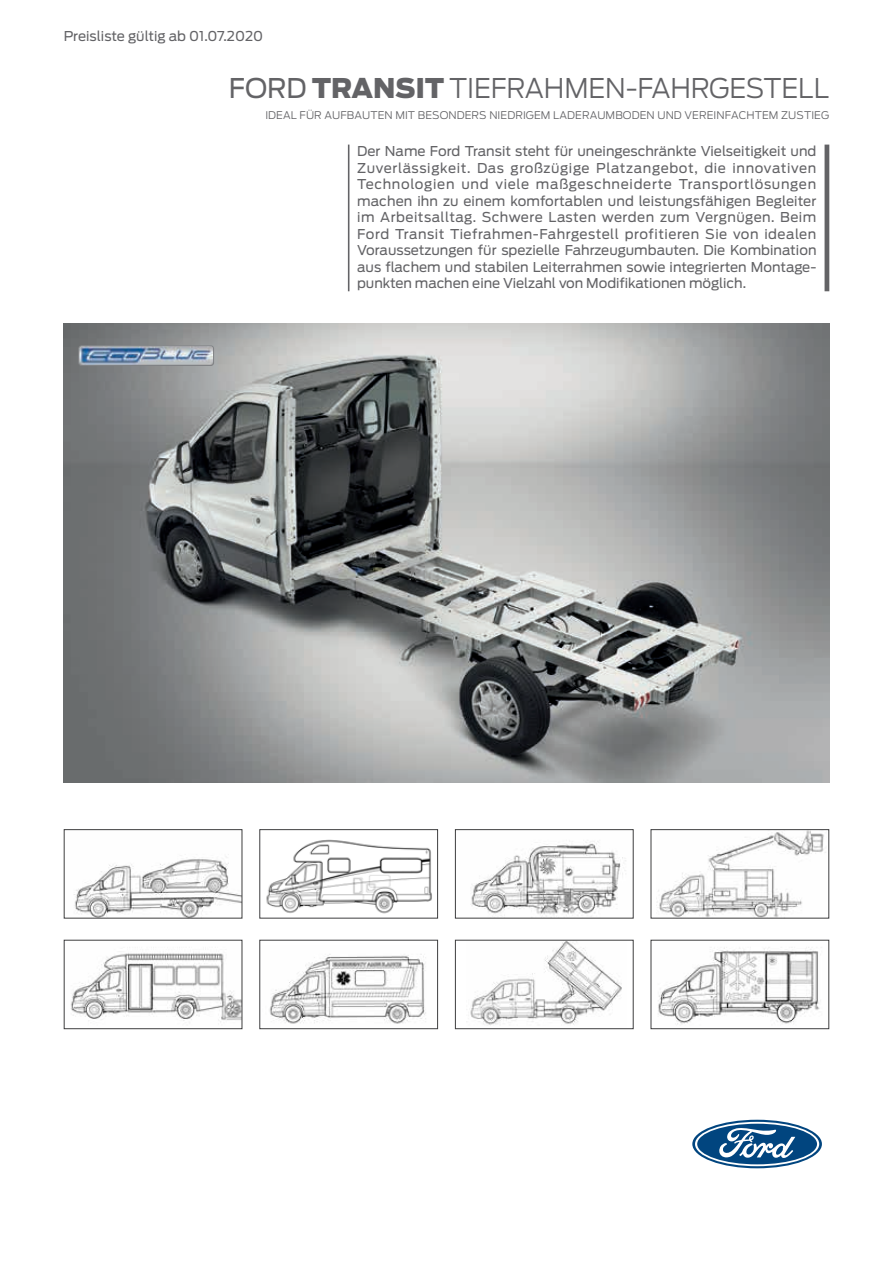
<style>
.page{position:relative;width:893px;height:1263px;background:#fff}
.page>*{position:absolute;margin:0;border:0;box-sizing:border-box;transform-origin:0 0}
.t1{font:300 27px "Ford Antenna";letter-spacing:-.005em;color:#636366}
.t2{font:13.5px/16.5px "Ford Antenna";letter-spacing:-.005em;color:#636366;text-align:justify}
.t3{font:300 10.5px "Ford Antenna";letter-spacing:.01em;color:#636366}
.s1{font-weight:400}
.s2{font-weight:900}
</style>
<div class="page">
<img style="left:64px;top:323px;width:765px;height:459px">
<hr style="left:348px;top:145px;width:1px;height:146px;background:#636366">
<div style="left:824px;top:145px;width:5px;height:146px;background:#636366"></div>
<svg style="left:692px;top:1120px;width:130px;height:48px"></svg>
<svg style="left:695px;top:1122px;width:124px;height:44px"></svg>
<img style="left:79px;top:346px;width:135px;height:18px">
<div style="left:79px;top:346px;width:135px;height:20px;border:1px solid #808285;border-radius:3px"></div>
<img style="left:269px;top:954px;width:157px;height:70px">
<div style="left:259px;top:940px;width:179px;height:89px;border:1px solid #3e3e3f"></div>
<img style="left:656px;top:831px;width:170px;height:85px">
<div style="left:651px;top:829px;width:178px;height:89px;border:1px solid #3e3e3f"></div>
<img style="left:266px;top:839px;width:166px;height:75px">
<div style="left:259px;top:829px;width:179px;height:89px;border:1px solid #3e3e3f"></div>
<img style="left:658px;top:947px;width:162px;height:78px">
<div style="left:651px;top:940px;width:178px;height:89px;border:1px solid #3e3e3f"></div>
<img style="left:470px;top:841px;width:156px;height:75px">
<div style="left:455px;top:829px;width:179px;height:89px;border:1px solid #3e3e3f"></div>
<img style="left:74px;top:857px;width:166px;height:59px">
<div style="left:64px;top:829px;width:178px;height:89px;border:1px solid #3e3e3f"></div>
<img style="left:70px;top:953px;width:170px;height:70px">
<div style="left:64px;top:940px;width:178px;height:89px;border:1px solid #3e3e3f"></div>
<img style="left:466px;top:942px;width:156px;height:83px">
<div style="left:455px;top:940px;width:179px;height:89px;border:1px solid #3e3e3f"></div>
<p class="t2" style="left:64px;top:26px;width:201px">Preisliste gültig ab 01.07.2020</p>
<h1 class="t1" style="left:229px;top:65px;width:602px"><span class="s1">FORD</span> <span class="s2">TRANSIT</span> TIEFRAHMEN-FAHRGESTELL</h1>
<p class="t3" style="left:265px;top:106px;width:565px">IDEAL FÜR AUFBAUTEN MIT BESONDERS NIEDRIGEM LADERAUMBODEN UND VEREINFACHTEM ZUSTIEG</p>
<p class="t2" style="left:357px;top:142px;width:461px">Der Name Ford Transit steht für uneingeschränkte Vielseitigkeit und Zuverlässigkeit. Das großzügige Platzangebot, die innovativen Technologien und viele maßgeschneiderte Transportlösungen machen ihn zu einem komfortablen und leistungsfähigen Begleiter im Arbeitsalltag. Schwere Lasten werden zum Vergnügen. Beim Ford Transit Tiefrahmen-Fahrgestell profitieren Sie von idealen Voraussetzungen für spezielle Fahrzeugumbauten. Die Kombination aus flachem und stabilen Leiterrahmen sowie integrierten Montage&shy;punkten machen eine Vielzahl von Modifikationen möglich.</p>
</div>
